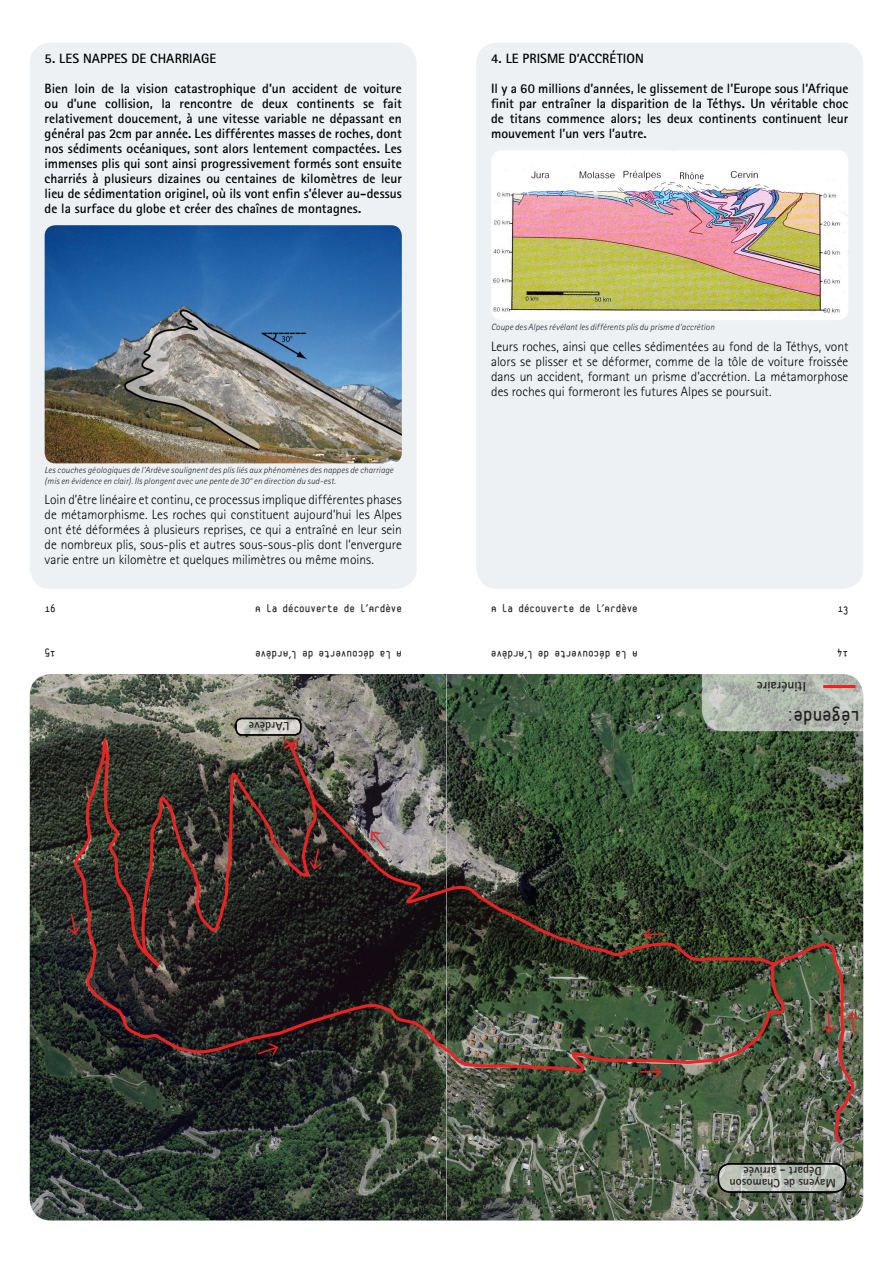
<style>
.page{position:relative;width:893px;height:1263px;background:#fff}
.page>*{position:absolute;margin:0;border:0;box-sizing:border-box;transform-origin:0 0}
.t1{font:30px "Platelet";color:#ee2123}
.t2{font:21px "Platelet";letter-spacing:-.01em;color:#231f20}
.t3{font:700 13.5px/15px "Rotis Sans Serif";color:#000;text-align:justify}
.t4{font:300 13.5px/15px "Rotis Sans Serif";color:#000;text-align:justify}
.t5{font:700 13.5px "Rotis Sans Serif";letter-spacing:-.005em;color:#231f20}
.t6{font:12px "Platelet";color:#231f20}
.t7{font:700 12px/12px "Rotis Sans Serif";letter-spacing:.005em;color:#231f20;text-align:center}
.t8{font:italic 300 9px/10.5px "Rotis Sans Serif";letter-spacing:.01em;color:#231f20}
</style>
<div class="page">
<div style="left:476px;top:43px;width:387px;height:546px;background:#edf1f3;border-radius:21px"></div>
<img style="left:491px;top:150px;width:357px;height:170px">
<img style="left:446px;top:674px;width:417px;height:546px">
<img style="left:446px;top:742px;width:409px;height:403px">
<svg style="left:446px;top:738px;width:340px;height:335px;background:#3d4a34"></svg>
<svg style="left:702px;top:673px;width:162px;height:58px;background:#b3bbb0"></svg>
<svg style="left:840px;top:717px;width:21px;height:11px"></svg>
<svg style="left:705px;top:674px;width:21px;height:10px"></svg>
<div style="left:702px;top:671px;width:27px;height:16px;border:2px solid #fff"></div>
<hr style="left:823px;top:685px;width:32px;height:3px;background:#ee2123">
<svg style="left:718px;top:1164px;width:128px;height:28px;background:#bac0b7"></svg>
<div style="left:718px;top:1163px;width:128px;height:30px;border:2px solid #000;border-radius:12px"></div>
<svg style="left:640px;top:1064px;width:23px;height:15px"></svg>
<svg style="left:642px;top:927px;width:24px;height:15px"></svg>
<svg style="left:821px;top:1010px;width:16px;height:24px"></svg>
<svg style="left:845px;top:1011px;width:15px;height:24px"></svg>
<svg style="left:30px;top:674px;width:416px;height:546px;background:#3f483f"></svg>
<svg style="left:287px;top:1073px;width:159px;height:72px;background:#2e3a2e"></svg>
<svg style="left:73px;top:738px;width:373px;height:335px;background:#39322e"></svg>
<svg style="left:236px;top:718px;width:65px;height:17px"></svg>
<div style="left:235px;top:718px;width:66px;height:18px;border:2px solid #000;border-radius:6px"></div>
<svg style="left:370px;top:830px;width:17px;height:20px"></svg>
<svg style="left:308px;top:847px;width:15px;height:24px"></svg>
<svg style="left:256px;top:1042px;width:23px;height:15px"></svg>
<svg style="left:66px;top:912px;width:16px;height:23px"></svg>
<div style="left:30px;top:43px;width:387px;height:546px;background:#edf1f3;border-radius:21px"></div>
<img style="left:45px;top:225px;width:357px;height:238px">
<p class="t3" style="left:45px;top:51px;width:173px">5. LES NAPPES DE CHARRIAGE</p>
<p class="t3" style="left:45px;top:81px;width:359px">Bien loin de la vision catastrophique d’un accident de voiture ou d’une collision, la rencontre de deux continents se fait relativement doucement, à une vitesse variable ne dépassant en général pas 2cm par année. Les différentes masses de roches, dont nos sédiments océaniques, sont alors lentement compactées. Les immenses plis qui sont ainsi progressivement formés sont ensuite charriés à plusieurs dizaines ou centaines de kilomètres de leur lieu de sédimentation originel, où ils vont enfin s’élever au-dessus de la surface du globe et créer des chaînes de montagnes.</p>
<p class="t8" style="left:45px;top:465px;width:350px">Les couches géologiques de l’Ardève soulignent des plis liés aux phénomènes des nappes de charriage (mis en évidence en clair). Ils plongent avec une pente de 30° en direction du sud-est.</p>
<p class="t4" style="left:45px;top:492px;width:359px">Loin d’être linéaire et continu, ce processus implique différentes phases de métamorphisme. Les roches qui constituent aujourd’hui les Alpes ont été déformées à plusieurs reprises, ce qui a entraîné en leur sein de nombreux plis, sous-plis et autres sous-sous-plis dont l’envergure varie entre un kilomètre et quelques milimètres ou même moins.</p>
<p class="t6" style="left:45px;top:604px;width:13px">16</p>
<p class="t6" style="left:255px;top:604px;width:148px">A la découverte de l’Ardève</p>
<p class="t6" style="left:55px;top:660px;width:12px;rotate:-180deg">15</p>
<p class="t6" style="left:402px;top:660px;width:148px;rotate:-180deg">A la découverte de l’Ardève</p>
<p class="t7" style="left:289px;top:732px;width:42px;rotate:-180deg">L’Ardève</p>
<p class="t1" style="left:277px;top:751px;width:15px;rotate:-90deg">X</p>
<p class="t3" style="left:491px;top:51px;width:154px">4. LE PRISME D’ACCRÉTION</p>
<p class="t3" style="left:491px;top:81px;width:359px">Il y a 60 millions d’années, le glissement de l’Europe sous l’Afrique finit par entraîner la disparition de la Téthys. Un véritable choc de titans commence alors; les deux continents continuent leur mouvement l’un vers l’autre.</p>
<p class="t8" style="left:491px;top:322px;width:225px">Coupe des Alpes révélant les différents plis du prisme d’accrétion</p>
<p class="t4" style="left:491px;top:338px;width:359px">Leurs roches, ainsi que celles sédimentées au fond de la Téthys, vont alors se plisser et se déformer, comme de la tôle de voiture froissée dans un accident, formant un prisme d’accrétion. La métamorphose des roches qui formeront les futures Alpes se poursuit.</p>
<p class="t6" style="left:491px;top:603px;width:148px">A la découverte de l’Ardève</p>
<p class="t6" style="left:838px;top:603px;width:12px">13</p>
<p class="t6" style="left:638px;top:659px;width:148px;rotate:-180deg">A la découverte de l’Ardève</p>
<p class="t6" style="left:848px;top:659px;width:13px;rotate:-180deg">14</p>
<p class="t5" style="left:806px;top:695px;width:51px;rotate:-180deg">Itinéraire</p>
<p class="t2" style="left:860px;top:726px;width:76px;rotate:-180deg">Légende:</p>
<p class="t7" style="left:836px;top:1189px;width:108px;rotate:-180deg">Mayens de Chamoson<br>Départ - arrivée</p>
</div>
